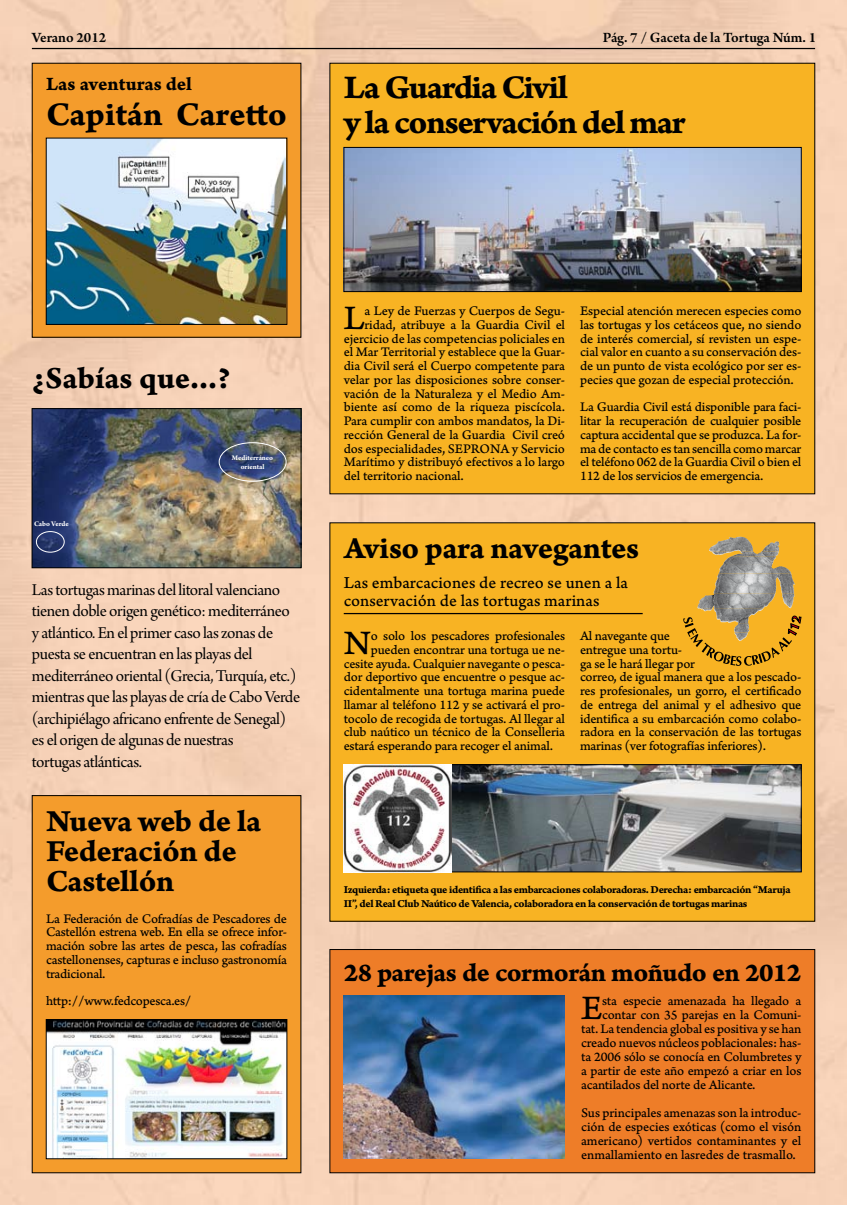
<style>
.page{position:relative;width:847px;height:1205px;background:#fff}
.page>*{position:absolute;margin:0;border:0;box-sizing:border-box;transform-origin:0 0}
.t1{font:35.88px "Arno Pro Caption";color:#000}
.t2{font:35px/35px "Arno Pro Bold Caption";letter-spacing:-.04em;color:#000}
.t3{font:35px "Arno Pro Bold Caption";letter-spacing:-.005em;color:#000}
.t4{font:32.5px/30px "Arno Pro Bold Caption";letter-spacing:-.015em;color:#000}
.t5{font:27.5px "Arno Pro Bold Caption";letter-spacing:-.02em;color:#000}
.t6{font:20px "Arno Pro Bold Caption";color:#000}
.t7{font:17.5px/21.5px "Arno Pro Subhead";letter-spacing:-.025em;color:#000}
.t8{font:17.5px/17.5px "Arno Pro Caption";color:#000}
.t9{font:600 15px "Arno Pro";letter-spacing:-.005em;color:#000}
.t10{font:13.75px/13.8px "Arno Pro Caption";letter-spacing:-.015em;color:#000;text-align:justify}
.t11{font:11.25px/13.5px "Arno Pro Bold Caption";letter-spacing:-.035em;color:#000}
.t12{font:700 7.5px/9px "Arno Pro";letter-spacing:-.005em;color:#fff;text-align:center}
</style>
<div class="page">
<img style="left:0;top:0;width:847px;height:1205px">
<div style="left:330px;top:63px;width:485px;height:431px;background:#f8b323"></div>
<hr style="left:32px;top:48px;width:783px;height:1px;background:#000">
<div style="left:32px;top:63px;width:269px;height:274px;background:#f49c2c"></div>
<img style="left:48px;top:140px;width:237px;height:183px">
<div style="left:46px;top:138px;width:241px;height:187px;border:1px solid #000"></div>
<img style="left:34px;top:410px;width:265px;height:156px">
<div style="left:32px;top:408px;width:269px;height:160px;border:1px solid #000"></div>
<div style="left:36px;top:531px;width:28px;height:21px;border:1px solid #fff;border-radius:50%"></div>
<div style="left:219px;top:442px;width:67px;height:39px;border:1px solid #fff;border-radius:50%"></div>
<img style="left:346px;top:149px;width:453px;height:141px">
<div style="left:344px;top:147px;width:457px;height:145px;border:1px solid #000"></div>
<div style="left:32px;top:795px;width:269px;height:378px;background:#f49c2c"></div>
<img style="left:48px;top:1021px;width:237px;height:136px">
<div style="left:46px;top:1019px;width:241px;height:140px;border:1px solid #000"></div>
<div style="left:330px;top:949px;width:485px;height:224px;background:#ee7d28"></div>
<div style="left:330px;top:949px;width:485px;height:224px;border:1px solid #000"></div>
<div style="left:330px;top:523px;width:485px;height:398px;background:#f8b323"></div>
<hr style="left:344px;top:613px;width:457px;height:1px;background:#000">
<img style="left:346px;top:766px;width:453px;height:104px">
<div style="left:344px;top:764px;width:457px;height:108px;border:1px solid #000"></div>
<div style="left:643px;top:605px;width:165px;height:14px;background:#f8b323"></div>
<img style="left:701px;top:609px;width:62px;height:6px">
<img style="left:697px;top:594px;width:97px;height:15px">
<img style="left:713px;top:574px;width:82px;height:20px">
<img style="left:718px;top:565px;width:73px;height:9px">
<img style="left:722px;top:556px;width:55px;height:9px">
<img style="left:709px;top:537px;width:70px;height:19px">
<svg style="left:683px;top:615px;width:119px;height:51px"></svg>
<img style="left:344px;top:995px;width:221px;height:164px">
<p class="t9" style="left:32px;top:29px;width:76px">Verano 2012</p>
<p class="t9" style="left:603px;top:29px;width:215px">Pág. 7 / Gaceta de la Tortuga Núm. 1</p>
<h3 class="t6" style="left:46px;top:72px;width:147px">Las aventuras del</h3>
<h2 class="t3" style="left:46px;top:94px;width:242px">Capitán Caretto</h2>
<h2 class="t2" style="left:344px;top:71px;width:343px">La Guardia Civil<br>y la conservación del mar</h2>
<h3 class="t4" style="left:32px;top:364px;width:200px">¿Sabías que...?</h3>
<p class="t12" style="left:34px;top:519px;width:36px">Cabo Verde</p>
<p class="t12" style="left:232px;top:454px;width:43px">Mediterráneo oriental</p>
<p class="t7" style="left:32px;top:579px;width:270px">Las tortugas marinas del litoral valenciano tienen doble origen genético: mediterráneo y atlántico. En el primer caso las zonas de puesta se encuentran en las playas del mediterráneo oriental (Grecia, Turquía, etc.) mientras que las playas de cría de Cabo Verde (archipiélago africano enfrente de Senegal) es el origen de algunas de nuestras<br>tortugas atlánticas.</p>
<h3 class="t4" style="left:46px;top:808px;width:217px">Nueva web de la<br>Federación de<br>Castellón</h3>
<p class="t10" style="left:46px;top:912px;width:242px">La Federación de cofradías de Pescadores de castellón estrena web. en ella se ofrece infor&shy;mación sobre las artes de pesca, las cofradías castellonenses, capturas e incluso gastronomía tradicional.</p>
<p class="t10" style="left:46px;top:994px;width:147px">http://www.fedcopesca.es/</p>
<h1 class="t1" style="left:344px;top:297px;width:23px">L</h1>
<p class="t10" style="left:364px;top:305px;width:202px">a Ley de Fuerzas y cuerpos de Segu-</p>
<p class="t10" style="left:364px;top:318px;width:202px">ridad, atribuye a la Guardia civil el</p>
<p class="t10" style="left:344px;top:332px;width:223px">ejercicio de las competencias policiales en</p>
<p class="t10" style="left:344px;top:346px;width:223px">el Mar territorial y establece que la Guar-</p>
<p class="t10" style="left:344px;top:360px;width:223px">dia civil será el cuerpo competente para</p>
<p class="t10" style="left:344px;top:373px;width:223px">velar por las disposiciones sobre conser-</p>
<p class="t10" style="left:344px;top:387px;width:223px">vación de la Naturaleza y el Medio am-</p>
<p class="t10" style="left:344px;top:401px;width:223px">biente así como de la riqueza piscícola.</p>
<p class="t10" style="left:344px;top:415px;width:223px">Para cumplir con ambos mandatos, la di-</p>
<p class="t10" style="left:344px;top:428px;width:223px">rección General de la Guardia civil creó</p>
<p class="t10" style="left:344px;top:442px;width:223px">dos especialidades, SeProNa y Servicio</p>
<p class="t10" style="left:344px;top:456px;width:223px">Marítimo y distribuyó efectivos a lo largo</p>
<p class="t10" style="left:344px;top:470px;width:122px">del territorio nacional.</p>
<p class="t10" style="left:580px;top:305px;width:223px">especial atención merecen especies como las tortugas y los cetáceos que, no siendo de interés comercial, sí revisten un espe&shy;cial valor en cuanto a su conservación des&shy;de un punto de vista ecológico por ser es&shy;pecies que gozan de especial protección.</p>
<p class="t10" style="left:580px;top:401px;width:223px">La Guardia civil está disponible para faci&shy;litar la recuperación de cualquier posible captura accidental que se produzca. La for&shy;ma de contacto es tan sencilla como marcar el teléfono 062 de la Guardia civil o bien el 112 de los servicios de emergencia.</p>
<h3 class="t4" style="left:344px;top:535px;width:297px">Aviso para navegantes</h3>
<p class="t8" style="left:344px;top:575px;width:286px">Las embarcaciones de recreo se unen a la conservación de las tortugas marinas</p>
<h1 class="t1" style="left:344px;top:622px;width:29px">N</h1>
<p class="t10" style="left:371px;top:630px;width:196px">o solo los pescadores profesionales</p>
<p class="t10" style="left:371px;top:643px;width:196px">pueden encontrar una tortuga ue ne-</p>
<p class="t10" style="left:344px;top:657px;width:223px">cesite ayuda. cualquier navegante o pesca-</p>
<p class="t10" style="left:344px;top:671px;width:223px">dor deportivo que encuentre o pesque ac-</p>
<p class="t10" style="left:344px;top:685px;width:223px">cidentalmente una tortuga marina puede</p>
<p class="t10" style="left:344px;top:698px;width:223px">llamar al teléfono 112 y se activará el pro-</p>
<p class="t10" style="left:344px;top:712px;width:223px">tocolo de recogida de tortugas. al llegar al</p>
<p class="t10" style="left:344px;top:726px;width:223px">club naútico un técnico de la conselleria</p>
<p class="t10" style="left:344px;top:740px;width:211px">estará esperando para recoger el animal.</p>
<p class="t10" style="left:580px;top:630px;width:223px;text-align:left">al navegante que<br>entregue una tortu-<br>ga se le hará llegar por<br>correo, de igual manera que a los pescado&shy;res profesionales, un gorro, el certificado de entrega del animal y el adhesivo que identifica a su embarcación como colabo&shy;radora en la conservación de las tortugas marinas (ver fotografías inferiores).</p>
<p class="t11" style="left:344px;top:883px;width:448px">Izquierda: etiqueta que identifica a las embarcaciones colaboradoras. Derecha: embarcación “Maruja<br>II”, del Real Club Naútico de Valencia, colaboradora en la conservación de tortugas marinas</p>
<h3 class="t5" style="left:344px;top:956px;width:459px">28 parejas de cormorán moñudo en 2012</h3>
<h1 class="t1" style="left:581px;top:986px;width:23px">e</h1>
<p class="t10" style="left:602px;top:994px;width:201px">sta especie amenazada ha llegado a</p>
<p class="t10" style="left:602px;top:1008px;width:201px">contar con 35 parejas en la comuni-</p>
<p class="t10" style="left:581px;top:1022px;width:222px">tat. La tendencia global es positiva y se han</p>
<p class="t10" style="left:581px;top:1036px;width:222px">creado nuevos núcleos poblacionales: has-</p>
<p class="t10" style="left:581px;top:1050px;width:222px">ta 2006 sólo se conocía en columbretes y</p>
<p class="t10" style="left:581px;top:1064px;width:222px">a partir de este año empezó a criar en los</p>
<p class="t10" style="left:581px;top:1078px;width:176px">acantilados del norte de alicante.</p>
<p class="t10" style="left:581px;top:1106px;width:222px">Sus principales amenazas son la introduc&shy;ción de especies exóticas (como el visón americano) vertidos contaminantes y el enmallamiento en lasredes de trasmallo.</p>
</div>
